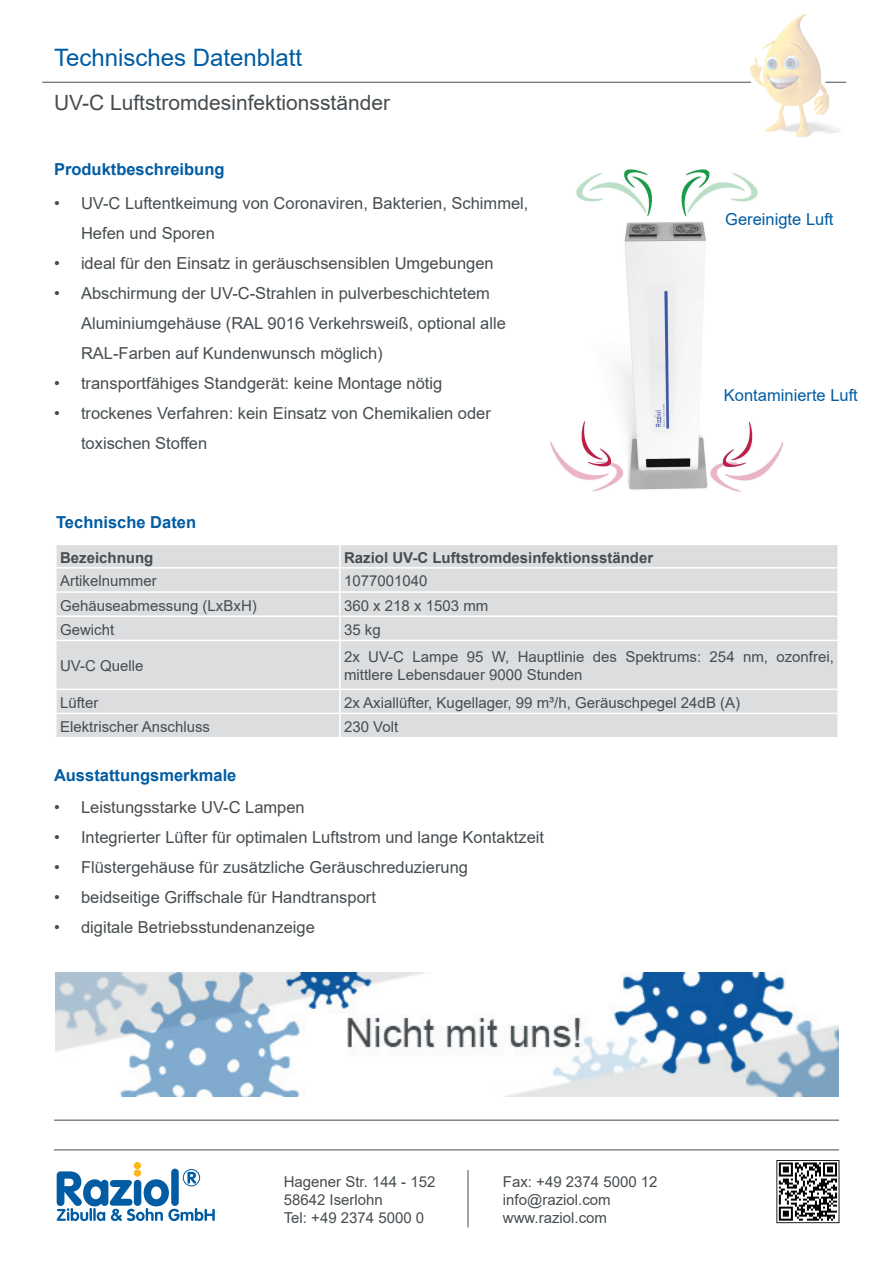
<style>
.page{position:relative;width:893px;height:1263px;background:#fff}
.page>*{position:absolute;margin:0;border:0;box-sizing:border-box;transform-origin:0 0}
.t1{font:24px "Arial";color:#015ca3}
.t2{font:21px "Arial";color:#464c50}
.t3{font:16.5px/30px "Arial";color:#464c50}
.t4{font:700 16.5px "Arial";color:#015ca3}
.t5{font:16.5px "Arial";color:#015ca3}
.t6{font:15px/18px "Arial";color:#464c50}
.t7{font:700 15px "Arial";color:#464c50}
</style>
<div class="page">
<hr style="left:54px;top:1149px;width:785px;height:1px;background:#464c50">
<svg style="left:171px;top:1168px;width:8px;height:38px"></svg>
<svg style="left:57px;top:1171px;width:158px;height:50px"></svg>
<div style="left:134px;top:1169px;width:7px;height:8px;background:#fcb814;border-radius:50%"></div>
<div style="left:134px;top:1162px;width:7px;height:7px;background:#fcb814;border-radius:50%"></div>
<div style="left:183px;top:1169px;width:17px;height:17px;border:1px solid #015ca3;border-radius:50%"></div>
<svg style="left:779px;top:1162px;width:58px;height:59px"></svg>
<div style="left:776px;top:1160px;width:63px;height:63px;border:1px solid #231f20"></div>
<hr style="left:468px;top:1170px;width:1px;height:57px;background:#464c50">
<hr style="left:42px;top:82px;width:709px;height:1px;background:#464c50">
<hr style="left:54px;top:1120px;width:785px;height:1px;background:#464c50">
<div style="left:57px;top:545px;width:780px;height:192px;background:#dcdddf"></div>
<hr style="left:339px;top:545px;width:2px;height:22px;background:#fff">
<hr style="left:55px;top:567px;width:285px;height:2px;background:#fff">
<hr style="left:340px;top:567px;width:499px;height:2px;background:#fff">
<hr style="left:339px;top:569px;width:2px;height:22px;background:#fff">
<hr style="left:55px;top:591px;width:285px;height:2px;background:#fff">
<hr style="left:340px;top:591px;width:499px;height:2px;background:#fff">
<hr style="left:339px;top:593px;width:2px;height:22px;background:#fff">
<hr style="left:55px;top:615px;width:285px;height:2px;background:#fff">
<hr style="left:340px;top:615px;width:499px;height:2px;background:#fff">
<hr style="left:339px;top:617px;width:2px;height:23px;background:#fff">
<hr style="left:55px;top:640px;width:285px;height:1px;background:#fff">
<hr style="left:340px;top:640px;width:499px;height:1px;background:#fff">
<hr style="left:339px;top:641px;width:2px;height:48px;background:#fff">
<hr style="left:55px;top:689px;width:285px;height:1px;background:#fff">
<hr style="left:340px;top:689px;width:499px;height:1px;background:#fff">
<hr style="left:339px;top:690px;width:2px;height:23px;background:#fff">
<hr style="left:55px;top:713px;width:285px;height:1px;background:#fff">
<hr style="left:340px;top:713px;width:499px;height:1px;background:#fff">
<hr style="left:339px;top:714px;width:2px;height:23px;background:#fff">
<img style="left:742px;top:14px;width:105px;height:123px">
<img style="left:550px;top:169px;width:234px;height:323px">
<img style="left:55px;top:973px;width:784px;height:124px">
<h1 class="t1" style="left:54px;top:41px;width:250px">Technisches Datenblatt</h1>
<p class="t2" style="left:54px;top:88px;width:338px">UV-C Luftstromdesinfektionsständer</p>
<p class="t4" style="left:54px;top:157px;width:172px">Produktbeschreibung</p>
<p class="t3" style="left:81px;top:188px;width:449px;text-indent:-27px">• UV-C Luftentkeimung von Coronaviren, Bakterien, Schimmel,<br>Hefen und Sporen</p>
<p class="t3" style="left:54px;top:248px;width:441px">• ideal für den Einsatz in geräuschsensiblen Umgebungen</p>
<p class="t3" style="left:81px;top:278px;width:426px;text-indent:-27px">• Abschirmung der UV-C-Strahlen in pulverbeschichtetem<br>Aluminiumgehäuse (RAL 9016 Verkehrsweiß, optional alle<br>RAL-Farben auf Kundenwunsch möglich)</p>
<p class="t3" style="left:54px;top:368px;width:390px">• transportfähiges Standgerät: keine Montage nötig</p>
<p class="t3" style="left:81px;top:398px;width:411px;text-indent:-27px">• trockenes Verfahren: kein Einsatz von Chemikalien oder toxischen Stoffen</p>
<p class="t4" style="left:56px;top:510px;width:141px">Technische Daten</p>
<p class="t5" style="left:725px;top:207px;width:110px">Gereinigte Luft</p>
<p class="t5" style="left:724px;top:384px;width:135px">Kontaminierte Luft</p>
<p class="t7" style="left:60px;top:547px;width:95px">Bezeichnung</p>
<p class="t7" style="left:344px;top:547px;width:311px">Raziol UV-C Luftstromdesinfektionsständer</p>
<p class="t6" style="left:60px;top:572px;width:98px">Artikelnummer</p>
<p class="t6" style="left:344px;top:572px;width:85px">1077001040</p>
<p class="t6" style="left:60px;top:596px;width:198px">Gehäuseabmessung (LxBxH)</p>
<p class="t6" style="left:344px;top:596px;width:146px">360 x 218 x 1503 mm</p>
<p class="t6" style="left:60px;top:620px;width:56px">Gewicht</p>
<p class="t6" style="left:344px;top:620px;width:38px">35 kg</p>
<p class="t6" style="left:60px;top:657px;width:85px">UV-C Quelle</p>
<p class="t6" style="left:344px;top:648px;width:491px">2x UV-C Lampe 95 W, Hauptlinie des Spektrums: 254 nm, ozonfrei, mittlere Lebensdauer 9000 Stunden</p>
<p class="t6" style="left:60px;top:693px;width:40px">Lüfter</p>
<p class="t6" style="left:344px;top:693px;width:398px">2x Axiallüfter, Kugellager, 99 m³/h, Geräuschpegel 24dB (A)</p>
<p class="t6" style="left:60px;top:718px;width:152px">Elektrischer Anschluss</p>
<p class="t6" style="left:344px;top:718px;width:56px">230 Volt</p>
<p class="t4" style="left:54px;top:763px;width:184px">Ausstattungsmerkmale</p>
<p class="t3" style="left:54px;top:792px;width:252px">• Leistungsstarke UV-C Lampen</p>
<p class="t3" style="left:54px;top:822px;width:492px">• Integrierter Lüfter für optimalen Luftstrom und lange Kontaktzeit</p>
<p class="t3" style="left:54px;top:852px;width:415px">• Flüstergehäuse für zusätzliche Geräuschreduzierung</p>
<p class="t3" style="left:54px;top:882px;width:323px">• beidseitige Griffschale für Handtransport</p>
<p class="t3" style="left:54px;top:912px;width:262px">• digitale Betriebsstundenanzeige</p>
<p class="t6" style="left:284px;top:1173px;width:153px">Hagener Str. 144 - 152<br>58642 Iserlohn<br>Tel: +49 2374 5000 0</p>
<p class="t6" style="left:503px;top:1173px;width:156px">Fax: +49 2374 5000 12 info@raziol.com www.raziol.com</p>
</div>
